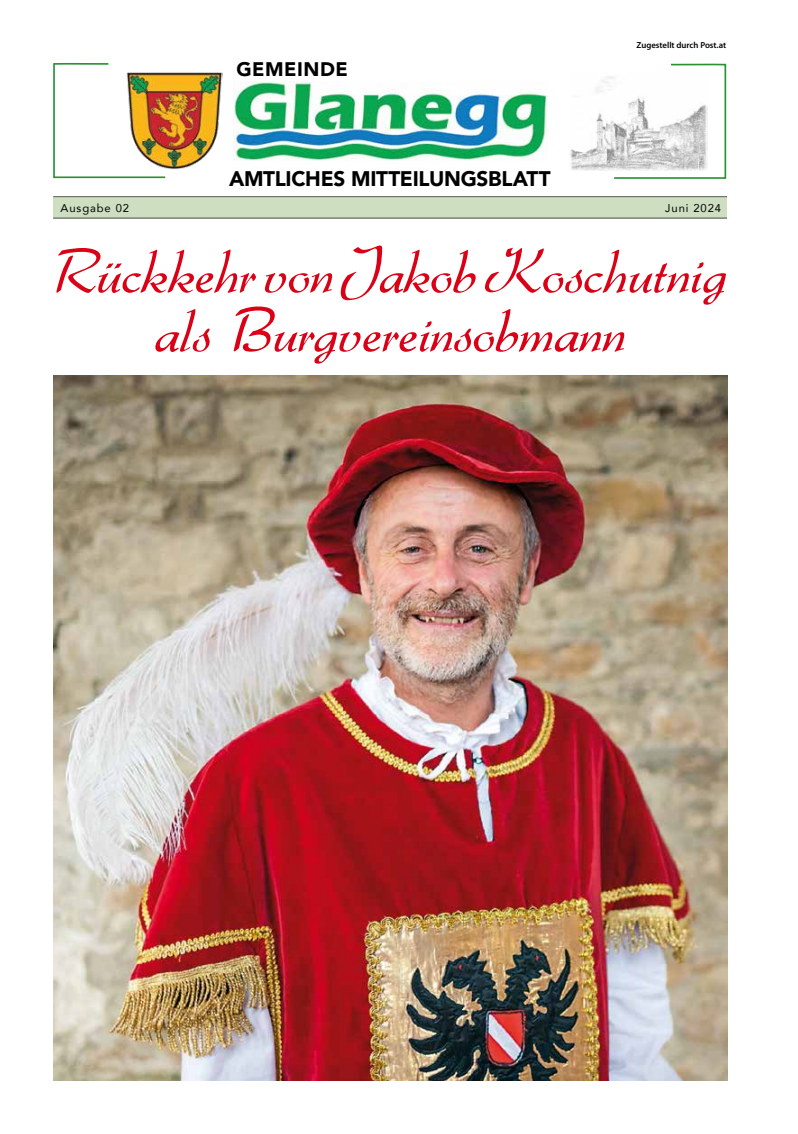
<style>
.page{position:relative;width:798px;height:1134px;background:#fff}
.page>*{position:absolute;margin:0;border:0;box-sizing:border-box;transform-origin:0 0}
.t1{font:63.75px/59px "Gabrielle";color:#da0015;text-align:center}
.t2{font:900 21.12px "Avenir";letter-spacing:-.015em;color:#000}
.t3{font:900 19.62px "Avenir";letter-spacing:.025em;color:#000}
.t4{font:11.25px "Avenir";letter-spacing:.08em;color:#000}
.t5{font:600 8.75px "Myriad Pro";color:#000}
</style>
<div class="page">
<div style="left:53px;top:197px;width:673px;height:21px;background:#cedec1"></div>
<img style="left:167px;top:72px;width:56px;height:97px">
<hr style="left:53px;top:218px;width:673px;height:1px;background:#565757">
<hr style="left:53px;top:196px;width:673px;height:1px;background:#565757">
<img style="left:53px;top:62px;width:114px;height:117px">
<img style="left:570px;top:76px;width:42px;height:95px">
<svg style="left:612px;top:63px;width:114px;height:116px"></svg>
<img style="left:233px;top:81px;width:314px;height:80px">
<img style="left:53px;top:375px;width:673px;height:706px">
<p class="t3" style="left:236px;top:52px;width:113px">GEMEINDE</p>
<p class="t2" style="left:229px;top:161px;width:323px">AMTLICHES MITTEILUNGSBLATT</p>
<p class="t5" style="left:636px;top:39px;width:91px">Zugestellt durch Post.at</p>
<p class="t4" style="left:61px;top:199px;width:70px">Ausgabe 02</p>
<p class="t1" style="left:53px;top:242px;width:675px">Rückkehr von Jakob Koschutnig als Burgvereinsobmann</p>
<p class="t4" style="left:665px;top:199px;width:57px">Juni 2024</p>
</div>
